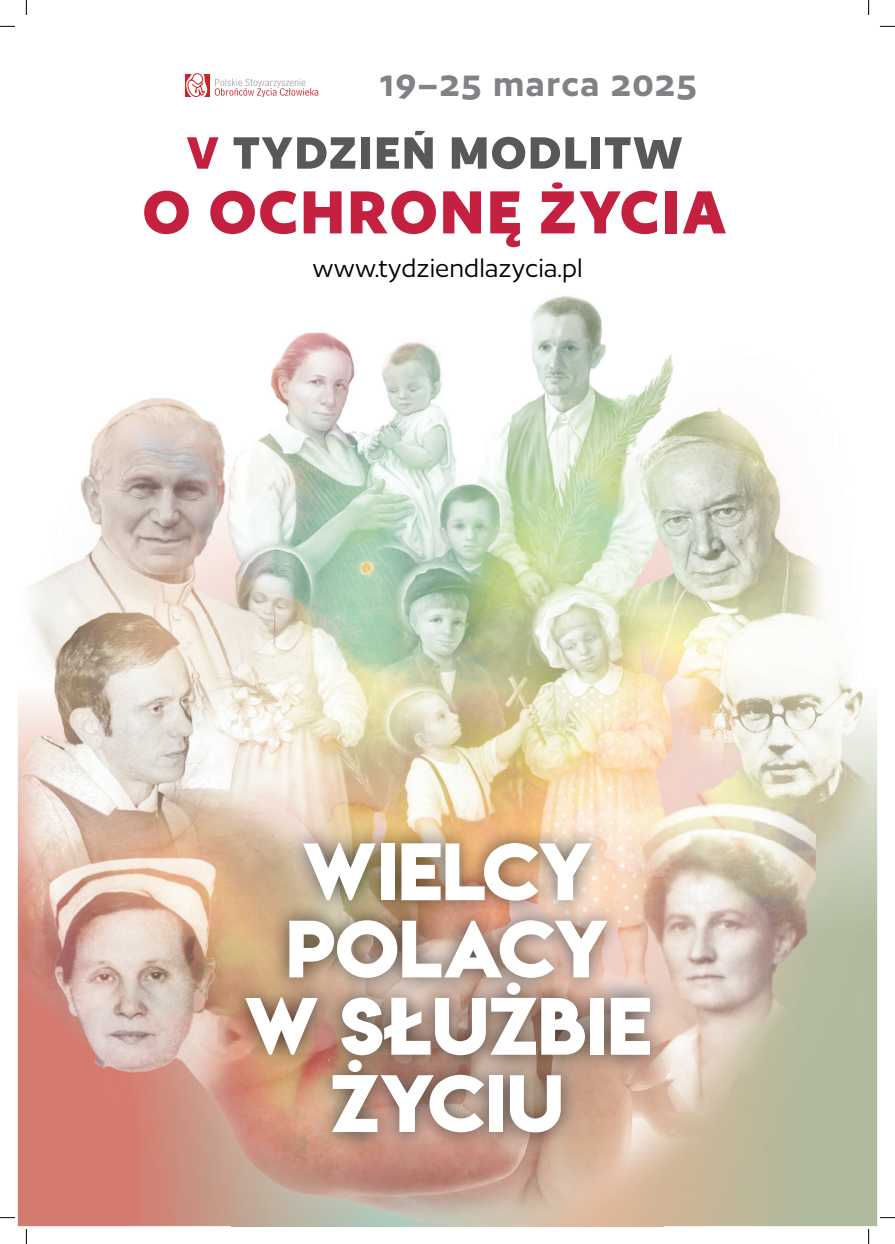
<style>
.page{position:relative;width:895px;height:1244px;background:#fff}
.page>*{position:absolute;margin:0;border:0;box-sizing:border-box;transform-origin:0 0}
.t1{font:72px/77.2px "Lemon Milkbold";color:#fff;text-align:center}
.t2{font:700 70.8px "Author";letter-spacing:.03em;color:#c42040}
.t3{font:700 52.8px "Author";letter-spacing:.03em;color:#57585a}
.t4{font:600 40.3px "Author";letter-spacing:.035em;color:#808285}
.t5{font:29.4px "Author";letter-spacing:.01em;color:#000}
.s1{color:#c42040}
</style>
<div class="page">
<img style="left:28px;top:74px;width:813px;height:592px">
<img style="left:18px;top:666px;width:213px;height:559px">
<img style="left:231px;top:666px;width:646px;height:174px">
<img style="left:663px;top:840px;width:214px;height:385px">
<img style="left:231px;top:1151px;width:432px;height:74px">
<img style="left:228px;top:823px;width:440px;height:328px">
<svg style="left:215px;top:79px;width:103px;height:18px"></svg>
<svg style="left:185px;top:75px;width:24px;height:22px"></svg>
<svg style="left:186px;top:73px;width:21px;height:27px"></svg>
<svg style="left:0;top:26px;width:15px;height:1px"></svg>
<svg style="left:880px;top:26px;width:15px;height:1px"></svg>
<svg style="left:0;top:1217px;width:15px;height:1px"></svg>
<svg style="left:880px;top:1217px;width:15px;height:1px"></svg>
<svg style="left:26px;top:0;width:1px;height:15px"></svg>
<svg style="left:26px;top:1229px;width:1px;height:14px"></svg>
<svg style="left:868px;top:0;width:1px;height:15px"></svg>
<svg style="left:868px;top:1229px;width:1px;height:14px"></svg>
<p class="t4" style="left:379px;top:63px;width:319px">19–25 marca 2025</p>
<p class="t3" style="left:186px;top:125px;width:498px"><span class="s1">V</span> TYDZIEŃ MODLITW</p>
<p class="t2" style="left:143px;top:175px;width:585px">O OCHRONĘ ŻYCIA</p>
<p class="t5" style="left:312px;top:253px;width:272px">www.tydziendlazycia.pl</p>
<p class="t1" style="left:244px;top:832px;width:409px">WIELCY<br>POLACY<br>W SŁUŻBIE<br>ŻYCIU</p>
</div>
